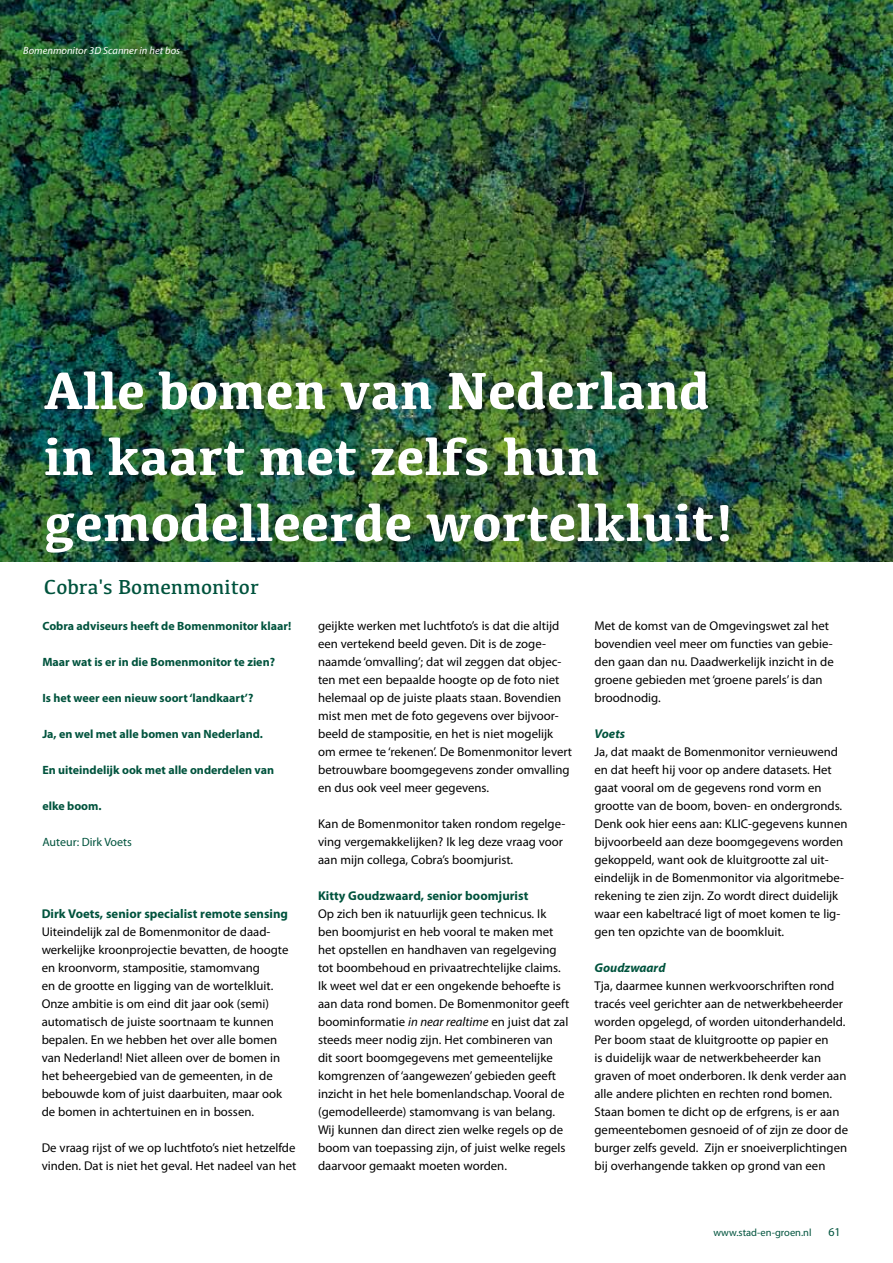
<style>
.page{position:relative;width:893px;height:1263px;background:#fff}
.page>*{position:absolute;margin:0;border:0;box-sizing:border-box;transform-origin:0 0}
.t1{font:700 54px/66px "Kefa";color:#fff}
.t2{font:21px "Kefa";color:#00533d}
.t3{font:12.75px/18px "Myriad Pro";color:#000}
.t4{font:700 12.75px "Myriad Pro";color:#00533d}
.t5{font:italic 700 12.75px "Myriad Pro";color:#00533d}
.t6{font:700 12px "Myriad Pro";color:#00533d}
.t7{font:12px "Myriad Pro";color:#00533d}
.t8{font:italic 10.5px "Myriad Pro";color:#fff}
.t9{font:10.5px "Myriad Pro";color:#00533d}
.s1{font-style:italic}
</style>
<div class="page">
<img style="left:0;top:0;width:893px;height:561px">
<p class="t8" style="left:23px;top:44px;width:158px">Bomenmonitor 3D Scanner in het bos</p>
<h1 class="t1" style="left:44px;top:355px;width:691px">Alle bomen van Nederland in kaart met zelfs hun gemodelleerde wortelkluit!</h1>
<h2 class="t2" style="left:44px;top:573px;width:216px">Cobra's Bomenmonitor</h2>
<p class="t6" style="left:42px;top:618px;width:250px">Cobra adviseurs heeft de Bomenmonitor klaar!</p>
<p class="t6" style="left:42px;top:654px;width:234px">Maar wat is er in die Bomenmonitor te zien?</p>
<p class="t6" style="left:42px;top:690px;width:212px">Is het weer een nieuw soort ‘landkaart’?</p>
<p class="t6" style="left:42px;top:726px;width:222px">Ja, en wel met alle bomen van Nederland.</p>
<p class="t6" style="left:42px;top:762px;width:233px">En uiteindelijk ook met alle onderdelen van</p>
<p class="t6" style="left:42px;top:798px;width:61px">elke boom.</p>
<p class="t7" style="left:42px;top:835px;width:91px">Auteur: Dirk Voets</p>
<p class="t4" style="left:42px;top:905px;width:248px">Dirk Voets, senior specialist remote sensing</p>
<p class="t3" style="left:42px;top:923px;width:248px">Uiteindelijk zal de Bomenmonitor de daad&shy;werkelijke kroonprojectie bevatten, de hoogte en kroonvorm, stampositie, stamomvang<br>en de grootte en ligging van de wortelkluit.<br>Onze ambitie is om eind dit jaar ook (semi) automatisch de juiste soortnaam te kunnen bepalen. En we hebben het over alle bomen van Nederland! Niet alleen over de bomen in het beheergebied van de gemeenten, in de bebouwde kom of juist daarbuiten, maar ook de bomen in achtertuinen en in bossen.</p>
<p class="t3" style="left:42px;top:1139px;width:256px">De vraag rijst of we op luchtfoto’s niet hetzelfde vinden. Dat is niet het geval. Het nadeel van het</p>
<p class="t3" style="left:318px;top:617px;width:256px">geijkte werken met luchtfoto’s is dat die altijd een vertekend beeld geven. Dit is de zoge&shy;naamde ‘omvalling’; dat wil zeggen dat objec&shy;ten met een bepaalde hoogte op de foto niet helemaal op de juiste plaats staan. Bovendien mist men met de foto gegevens over bijvoor&shy;beeld de stampositie, en het is niet mogelijk om ermee te ‘rekenen’. De Bomenmonitor levert betrouwbare boomgegevens zonder omvalling en dus ook veel meer gegevens.</p>
<p class="t3" style="left:318px;top:815px;width:249px">Kan de Bomenmonitor taken rondom regelge&shy;ving vergemakkelijken? Ik leg deze vraag voor aan mijn collega, Cobra’s boomjurist.</p>
<p class="t4" style="left:318px;top:887px;width:212px">Kitty Goudzwaard, senior boomjurist</p>
<p class="t3" style="left:318px;top:905px;width:253px">Op zich ben ik natuurlijk geen technicus. Ik ben boomjurist en heb vooral te maken met het opstellen en handhaven van regelgeving tot boombehoud en privaatrechtelijke claims.<br>Ik weet wel dat er een ongekende behoefte is aan data rond bomen. De Bomenmonitor geeft boominformatie <span class="s1">in near realtime</span> en juist dat zal steeds meer nodig zijn. Het combineren van dit soort boomgegevens met gemeentelijke komgrenzen of ‘aangewezen’ gebieden geeft inzicht in het hele bomenlandschap. Vooral de (gemodelleerde) stamomvang is van belang.<br>Wij kunnen dan direct zien welke regels op de boom van toepassing zijn, of juist welke regels daarvoor gemaakt moeten worden.</p>
<p class="t3" style="left:594px;top:617px;width:241px">Met de komst van de Omgevingswet zal het bovendien veel meer om functies van gebie&shy;den gaan dan nu. Daadwerkelijk inzicht in de groene gebieden met ‘groene parels’ is dan broodnodig.</p>
<p class="t5" style="left:594px;top:726px;width:32px">Voets</p>
<p class="t3" style="left:594px;top:743px;width:254px">Ja, dat maakt de Bomenmonitor vernieuwend en dat heeft hij voor op andere datasets. Het gaat vooral om de gegevens rond vorm en grootte van de boom, boven- en ondergronds.<br>Denk ook hier eens aan: KLIC-gegevens kunnen bijvoorbeeld aan deze boomgegevens worden gekoppeld, want ook de kluitgrootte zal uit&shy;eindelijk in de Bomenmonitor via algoritmebe&shy;rekening te zien zijn. Zo wordt direct duidelijk waar een kabeltracé ligt of moet komen te lig&shy;gen ten opzichte van de boomkluit.</p>
<p class="t5" style="left:594px;top:960px;width:72px">Goudzwaard</p>
<p class="t3" style="left:594px;top:977px;width:255px">Tja, daarmee kunnen werkvoorschriften rond tracés veel gerichter aan de netwerkbeheerder worden opgelegd, of worden uitonderhandeld.<br>Per boom staat de kluitgrootte op papier en<br>is duidelijk waar de netwerkbeheerder kan graven of moet onderboren. Ik denk verder aan alle andere plichten en rechten rond bomen.<br>Staan bomen te dicht op de erfgrens, is er aan gemeentebomen gesnoeid of of zijn ze door de burger zelfs geveld. Zijn er snoeiverplichtingen bij overhangende takken op grond van een</p>
<p class="t9" style="left:713px;top:1226px;width:100px">www.stad-en-groen.nl</p>
<p class="t7" style="left:828px;top:1224px;width:14px">61</p>
</div>
